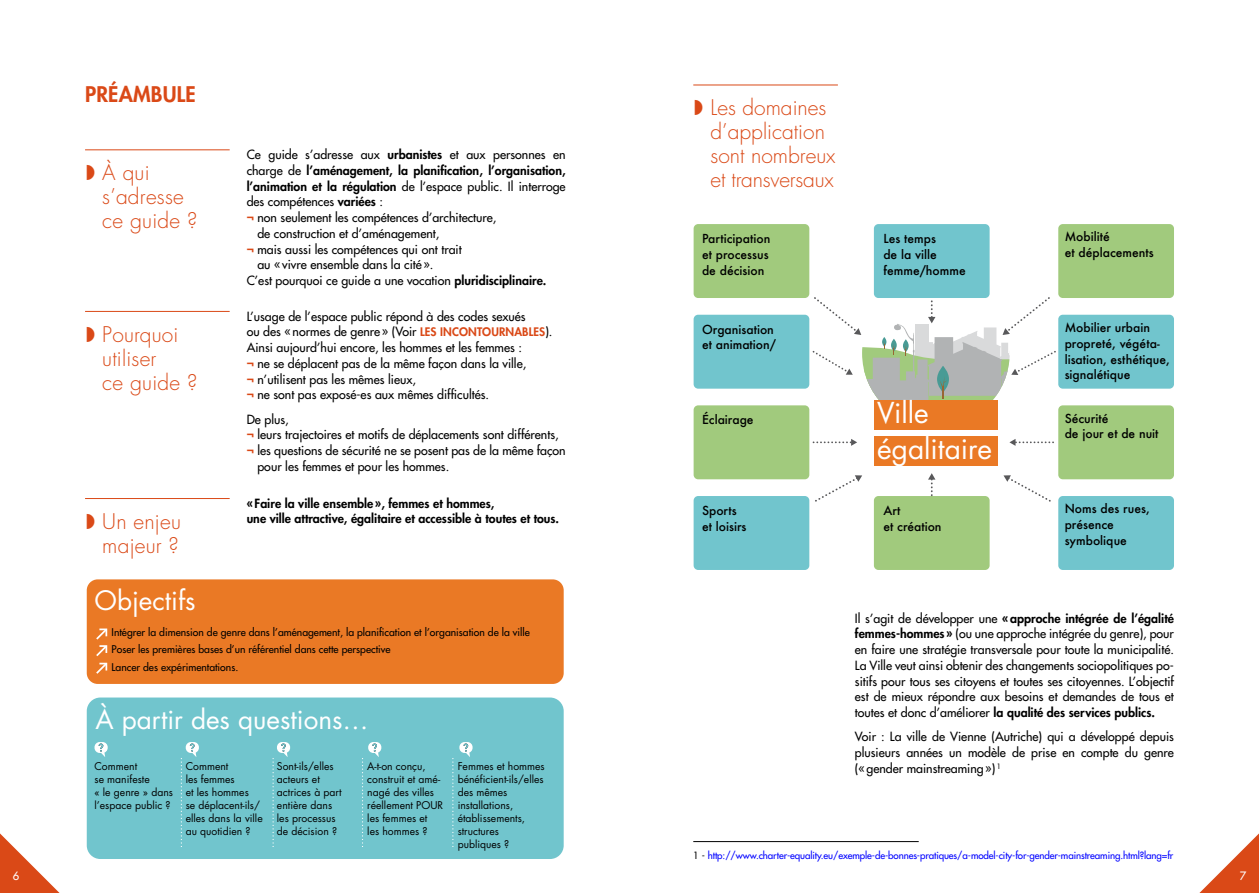
<style>
.page{position:relative;width:1259px;height:893px;background:#fff}
.page>*{position:absolute;margin:0;border:0;box-sizing:border-box;transform-origin:0 0}
.t1{font:28.05px/36px "Futura";color:#fff}
.t2{font:26.1px "Futura";color:#fff}
.t3{font:300 21px/24px "Futura Std";color:#da4917}
.t4{font:800 21px "Futura Std";letter-spacing:.01em;color:#da4917}
.t5{font:500 12.3px/15.8px "Futura Std";color:#000;text-align:justify}
.t6{font:800 12.3px "Futura Std";color:#000}
.t7{font:500 12.15px/15.9px "Futura";color:#000}
.t8{font:500 11.25px "Futura Std";color:#fff}
.t9{font:10.35px/13px "Futura";color:#000}
.t10{font:10.35px/17.4px "Futura";color:#000}
.t11{font:500 9.75px "Futura Std";letter-spacing:-.01em;color:#00f}
.s1{font-weight:800}
.s2{font-weight:500}
.s3{font-weight:800;color:#da4917}
.s4{font-weight:800;font-size:11.55px;color:#da4917}
.s5{color:#000}
</style>
<div class="page">
<svg style="left:1199px;top:833px;width:60px;height:60px"></svg>
<svg style="left:0;top:833px;width:60px;height:60px"></svg>
<hr style="left:85px;top:149px;width:145px;height:1px;background:#da4917">
<hr style="left:85px;top:311px;width:145px;height:1px;background:#da4917">
<div style="left:693px;top:224px;width:116px;height:74px;background:#a1ca7d;border-radius:5px"></div>
<div style="left:874px;top:224px;width:115px;height:74px;background:#71c5cd;border-radius:5px"></div>
<div style="left:1058px;top:224px;width:116px;height:74px;background:#a1ca7d;border-radius:5px"></div>
<div style="left:693px;top:315px;width:116px;height:74px;background:#71c5cd;border-radius:5px"></div>
<div style="left:1058px;top:315px;width:116px;height:74px;background:#71c5cd;border-radius:5px"></div>
<div style="left:693px;top:405px;width:116px;height:74px;background:#a1ca7d;border-radius:5px"></div>
<div style="left:1058px;top:405px;width:116px;height:74px;background:#a1ca7d;border-radius:5px"></div>
<div style="left:693px;top:496px;width:116px;height:74px;background:#71c5cd;border-radius:5px"></div>
<div style="left:1058px;top:496px;width:116px;height:74px;background:#71c5cd;border-radius:5px"></div>
<div style="left:874px;top:496px;width:115px;height:74px;background:#a1ca7d;border-radius:5px"></div>
<div style="left:874px;top:400px;width:124px;height:30px;background:#ea7925"></div>
<div style="left:874px;top:436px;width:124px;height:30px;background:#ea7925"></div>
<svg style="left:815px;top:475px;width:47px;height:27px"></svg>
<svg style="left:1003px;top:475px;width:48px;height:27px"></svg>
<svg style="left:928px;top:473px;width:7px;height:22px"></svg>
<svg style="left:813px;top:439px;width:44px;height:7px"></svg>
<svg style="left:1009px;top:439px;width:44px;height:7px"></svg>
<svg style="left:812px;top:295px;width:244px;height:105px"></svg>
<hr style="left:85px;top:498px;width:145px;height:1px;background:#da4917">
<hr style="left:693px;top:85px;width:145px;height:1px;background:#da4917">
<hr style="left:693px;top:841px;width:225px;height:1px;background:#000">
<div style="left:87px;top:579px;width:477px;height:105px;background:#ea7925;border-radius:11px"></div>
<div style="left:87px;top:697px;width:477px;height:162px;background:#71c5cd;border-radius:14px"></div>
<svg style="left:96px;top:628px;width:12px;height:46px"></svg>
<svg style="left:181px;top:759px;width:1px;height:88px"></svg>
<svg style="left:272px;top:759px;width:2px;height:88px"></svg>
<svg style="left:362px;top:759px;width:1px;height:88px"></svg>
<svg style="left:452px;top:759px;width:1px;height:88px"></svg>
<svg style="left:94px;top:742px;width:14px;height:11px"></svg>
<svg style="left:99px;top:743px;width:6px;height:14px"></svg>
<div style="left:186px;top:742px;width:13px;height:11px;background:#fff;border-radius:5px"></div>
<svg style="left:190px;top:743px;width:6px;height:14px"></svg>
<div style="left:277px;top:742px;width:13px;height:11px;background:#fff;border-radius:5px"></div>
<svg style="left:281px;top:743px;width:7px;height:14px"></svg>
<div style="left:368px;top:742px;width:13px;height:11px;background:#fff;border-radius:5px"></div>
<svg style="left:372px;top:743px;width:7px;height:14px"></svg>
<div style="left:459px;top:742px;width:13px;height:11px;background:#fff;border-radius:5px"></div>
<svg style="left:463px;top:743px;width:7px;height:14px"></svg>
<h3 class="t4" style="left:85px;top:81px;width:110px">PRÉAMBULE</h3>
<h3 class="t3" style="left:102px;top:161px;width:97px">À qui s’adresse ce guide ?</h3>
<h3 class="t3" style="left:102px;top:323px;width:97px">Pourquoi utiliser<br>ce guide ?</h3>
<p class="t5" style="left:247px;top:147px;width:320px">Ce guide s’adresse aux <span class="s1">urbanistes</span> et aux personnes en</p>
<p class="t6" style="left:247px;top:162px;width:320px"><span class="s2">charge de</span> l’aménagement, la planification, l’organisation,</p>
<p class="t5" style="left:247px;top:178px;width:320px"><span class="s1">l’animation et la régulation</span> de l’espace public. Il interroge</p>
<p class="t5" style="left:247px;top:194px;width:138px">des compétences <span class="s1">variées</span> :</p>
<p class="t5" style="left:247px;top:210px;width:251px"><span class="s3">¬</span> non seulement les compétences d’architecture,</p>
<p class="t5" style="left:257px;top:225px;width:183px">de construction et d’aménagement,</p>
<p class="t5" style="left:247px;top:241px;width:216px"><span class="s3">¬</span> mais aussi les compétences qui ont trait</p>
<p class="t5" style="left:257px;top:257px;width:177px">au «vivre ensemble dans la cité».</p>
<p class="t5" style="left:247px;top:273px;width:301px">C’est pourquoi ce guide a une vocation <span class="s1">pluridisciplinaire.</span></p>
<p class="t5" style="left:247px;top:308px;width:307px;text-align:left">L’usage de l’espace public répond à des codes sexués<br>ou des «normes de genre» (Voir <span class="s4">les incontournables</span>).<br>Ainsi aujourd’hui encore, les hommes et les femmes :<br><span class="s3">¬</span> ne se déplacent pas de la même façon dans la ville,<br><span class="s3">¬</span> n’utilisent pas les mêmes lieux,<br><span class="s3">¬</span> ne sont pas exposé-es aux mêmes difficultés.</p>
<p class="t5" style="left:247px;top:411px;width:44px">De plus,</p>
<p class="t5" style="left:247px;top:427px;width:313px"><span class="s3">¬</span> leurs trajectoires et motifs de déplacements sont différents,</p>
<p class="t5" style="left:247px;top:443px;width:320px"><span class="s3">¬</span> les questions de sécurité ne se posent pas de la même façon</p>
<p class="t5" style="left:257px;top:459px;width:193px">pour les femmes et pour les hommes.</p>
<p class="t6" style="left:247px;top:495px;width:249px">«Faire la ville ensemble», femmes et hommes,</p>
<h3 class="t3" style="left:102px;top:510px;width:80px">Un enjeu</h3>
<p class="t6" style="left:247px;top:511px;width:314px">une ville attractive, égalitaire et accessible à toutes et tous.</p>
<h3 class="t3" style="left:102px;top:534px;width:78px">majeur ?</h3>
<h2 class="t2" style="left:94px;top:583px;width:103px">Objectifs</h2>
<p class="t10" style="left:112px;top:623px;width:420px">Intégrer la dimension de genre dans l’aménagement, la planification et l’organisation de la ville<br>Poser les premières bases d’un référentiel dans cette perspective<br>Lancer des expérimentations.</p>
<h2 class="t2" style="left:95px;top:702px;width:275px">À partir des questions…</h2>
<p class="t9" style="left:94px;top:760px;width:80px">Comment<br>se manifeste<br>« le genre » dans l’espace public ?</p>
<p class="t9" style="left:186px;top:760px;width:78px">Comment<br>les femmes<br>et les hommes<br>se déplacent-ils/ elles dans la ville au quotidien ?</p>
<p class="t9" style="left:277px;top:760px;width:66px">Sont-ils/elles acteurs et actrices à part entière dans les processus de décision ?</p>
<p class="t9" style="left:367px;top:760px;width:77px">A-t-on conçu, construit et amé&shy;nagé des villes réellement POUR les femmes et<br>les hommes ?</p>
<p class="t9" style="left:458px;top:760px;width:89px">Femmes et hommes bénéficient-ils/elles des mêmes installations, établissements, structures publiques ?</p>
<h3 class="t3" style="left:710px;top:96px;width:127px">Les domaines d’application sont nombreux et transversaux</h3>
<p class="t7" style="left:702px;top:230px;width:70px">Participation et processus de décision</p>
<p class="t7" style="left:883px;top:230px;width:84px">Les temps<br>de la ville femme/homme</p>
<p class="t7" style="left:1064px;top:229px;width:90px">Mobilité<br>et déplacements</p>
<p class="t7" style="left:702px;top:321px;width:76px">Organisation et animation/</p>
<p class="t7" style="left:1064px;top:319px;width:107px">Mobilier urbain propreté, végéta&shy;lisation, esthétique, signalétique</p>
<p class="t7" style="left:702px;top:412px;width:53px">Éclairage</p>
<p class="t7" style="left:1064px;top:410px;width:95px">Sécurité<br>de jour et de nuit</p>
<h1 class="t1" style="left:877px;top:395px;width:116px">Ville égalitaire</h1>
<p class="t7" style="left:702px;top:502px;width:46px">Sports et loisirs</p>
<p class="t7" style="left:1064px;top:501px;width:87px">Noms des rues, présence symbolique</p>
<p class="t7" style="left:883px;top:502px;width:60px">Art<br>et création</p>
<p class="t5" style="left:855px;top:610px;width:320px">Il s’agit de développer une <span class="s1">«approche intégrée de l’égalité femmes-hommes»</span> (ou une approche intégrée du genre), pour en faire une stratégie transversale pour toute la municipalité.<br>La Ville veut ainsi obtenir des changements sociopolitiques po&shy;sitifs pour tous ses citoyens et toutes ses citoyennes. L’objectif est de mieux répondre aux besoins et demandes de tous et toutes et donc d’améliorer <span class="s1">la qualité des services publics.</span></p>
<p class="t5" style="left:855px;top:729px;width:320px">Voir : La ville de Vienne (Autriche) qui a développé depuis plusieurs années un modèle de prise en compte du genre («gender mainstreaming») <sup>1</sup></p>
<p class="t11" style="left:693px;top:849px;width:481px"><span class="s5">1 -</span> http://www.charter-equality.eu/exemple-de-bonnes-pratiques/a-model-city-for-gender-mainstreaming.html?lang=fr</p>
<p class="t8" style="left:13px;top:869px;width:8px">6</p>
<p class="t8" style="left:1239px;top:869px;width:8px">7</p>
</div>
